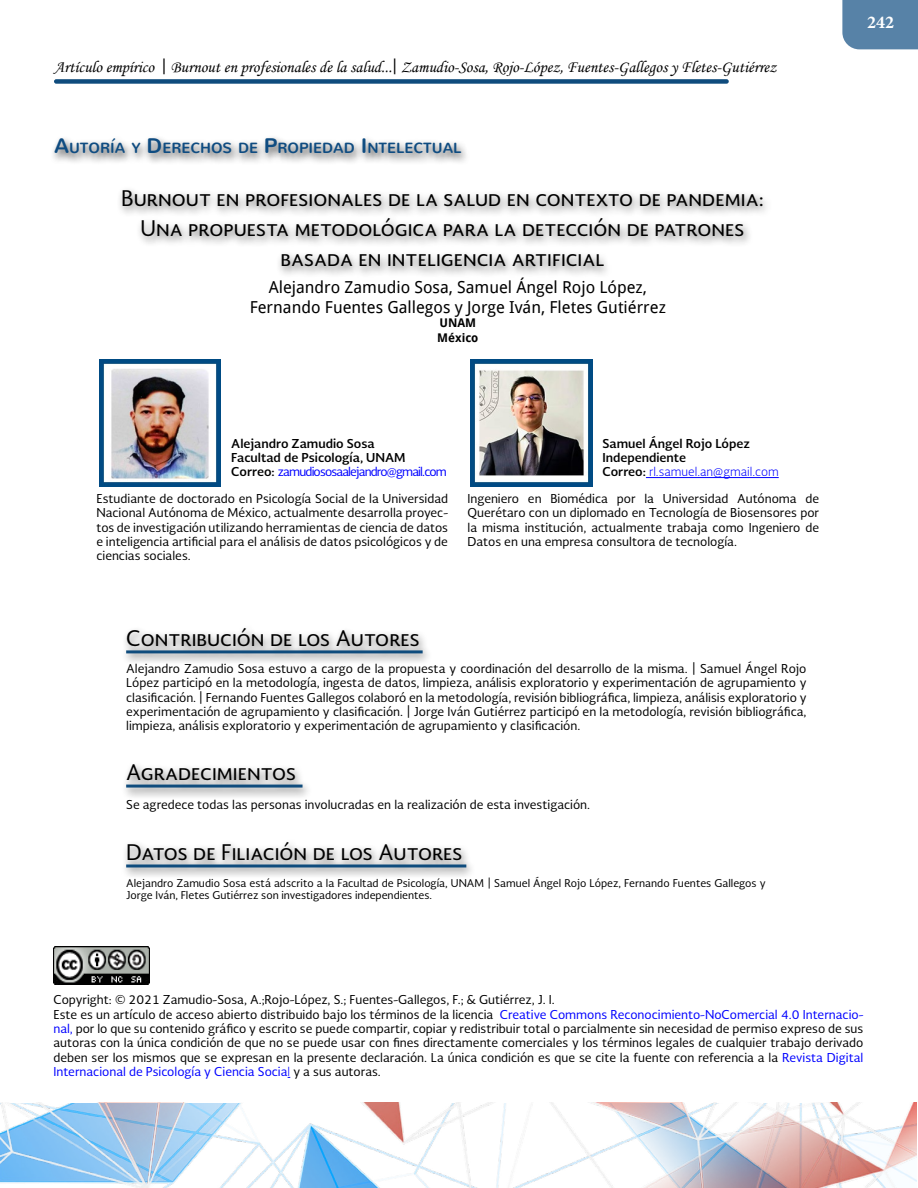
<style>
.page{position:relative;width:918px;height:1188px;background:#fff}
.page>*{position:absolute;margin:0;border:0;box-sizing:border-box;transform-origin:0 0}
.t1{font:21px/30px "Soberana Sans";color:#000;text-align:center}
.t2{font:700 18px "Minion Pro";color:#fff}
.t3{font:16.5px "Monotype Corsiva";color:#000}
.t4{font:16.5px/19.8px "Droid Sans";color:#000;text-align:center}
.t5{font:700 14.7px "Nunito";color:#0f4c81}
.t6{font:12px/14.4px "Soberana Sans";color:#000;text-align:justify}
.t7{font:700 12px/14.4px "Soberana Sans";color:#000}
.t8{font:700 12px/14.4px "Droid Sans";color:#000}
.t9{font:10.5px/12.6px "Soberana Sans";color:#000}
.s1{font-family:"Soberana Sans";font-size:15px}
.s2{font-size:21px}
.s3{font-weight:400;color:#00f}
.s4{font-weight:300;color:#00f}
.s5{color:#00f}
</style>
<div class="page">
<div style="left:117px;top:186px;width:655px;height:92px;background:#000;opacity:.6"></div>
<div style="left:49px;top:134px;width:422px;height:31px;background:#000;opacity:.75"></div>
<img style="left:53px;top:946px;width:96px;height:38px">
<div style="left:842px;top:0;width:76px;height:49px;background:#5782a7"></div>
<div style="left:54px;top:79px;width:675px;height:5px;background:#0f4c7d;border-radius:2px"></div>
<img style="left:0;top:1103px;width:917px;height:84px">
<div style="left:120px;top:625px;width:313px;height:40px;background:#000;opacity:.6"></div>
<hr style="left:126px;top:650px;width:297px;height:3px;background:#0f4c7d">
<div style="left:120px;top:761px;width:192px;height:38px;background:#000;opacity:.6"></div>
<hr style="left:126px;top:785px;width:177px;height:3px;background:#0f4c7d">
<div style="left:120px;top:839px;width:356px;height:40px;background:#000;opacity:.6"></div>
<hr style="left:126px;top:864px;width:340px;height:3px;background:#0f4c7d">
<img style="left:99px;top:359px;width:122px;height:128px">
<img style="left:471px;top:359px;width:121px;height:128px">
<hr style="left:646px;top:477px;width:133px;height:1px;background:#00f">
<h3 class="t3" style="left:54px;top:57px;width:724px">Artículo empírico <span class="s1">|</span> Burnout en profesionales de la salud...<span class="s1">|</span> Zamudio-Sosa, Rojo-López, Fuentes-Gallegos y Fletes-Gutiérrez</h3>
<p class="t5" style="left:54px;top:135px;width:280px"><span class="s2">A</span>UTORÍA Y <span class="s2">D</span>ERECHOS DE <span class="s2">P</span>ROPIEDAD</p>
<p class="t5" style="left:361px;top:135px;width:102px"><span class="s2">I</span> NTELECTUAL</p>
<h1 class="t1" style="left:121px;top:183px;width:644px">Burnout en profesionales de la salud en contexto de pandemia:<br>Una propuesta metodológica para la detección de patrones basada en inteligencia artificial</h1>
<h3 class="t4" style="left:250px;top:277px;width:418px">Alejandro Zamudio Sosa, Samuel Ángel Rojo López,<br>Fernando Fuentes Gallegos y Jorge Iván, Fletes Gutiérrez</h3>
<p class="t8" style="left:437px;top:316px;width:43px">UNAM<br>México</p>
<p class="t7" style="left:231px;top:435px;width:217px">Alejandro Zamudio Sosa<br>Facultad de Psicología, UNAM<br>Correo: <span class="s3">zamudiososaalejandro@gmail.com</span></p>
<p class="t6" style="left:96px;top:491px;width:353px">Estudiante de doctorado en Psicología Social de la Universidad Nacional Autónoma de México, actualmente desarrolla proyec&shy;tos de investigación utilizando herramientas de ciencia de datos e inteligencia artificial para el análisis de datos psicológicos y de ciencias sociales.</p>
<p class="t7" style="left:602px;top:435px;width:178px">Samuel Ángel Rojo López<br>Independiente<br>Correo: <span class="s4">rl.samuel.an@gmail.com</span></p>
<p class="t6" style="left:468px;top:491px;width:353px">Ingeniero en Biomédica por la Universidad Autónoma de Querétaro con un diplomado en Tecnología de Biosensores por la misma institución, actualmente trabaja como Ingeniero de Datos en una empresa consultora de tecnología.</p>
<h1 class="t1" style="left:126px;top:623px;width:295px">Contribución de los Autores</h1>
<p class="t6" style="left:126px;top:661px;width:682px">Alejandro Zamudio Sosa estuvo a cargo de la propuesta y coordinación del desarrollo de la misma. | Samuel Ángel Rojo López participó en la metodología, ingesta de datos, limpieza, análisis exploratorio y experimentación de agrupamiento y clasificación. | Fernando Fuentes Gallegos colaboró en la metodología, revisión bibliográfica, limpieza, análisis exploratorio y experimentación de agrupamiento y clasificación. | Jorge Iván Gutiérrez participó en la metodología, revisión bibliográfica, limpieza, análisis exploratorio y experimentación de agrupamiento y clasificación.</p>
<h1 class="t1" style="left:126px;top:757px;width:171px">Agradecimientos</h1>
<p class="t6" style="left:126px;top:797px;width:465px">Se agredece todas las personas involucradas en la realización de esta investigación.</p>
<h1 class="t1" style="left:126px;top:837px;width:338px">Datos de Filiación de los Autores</h1>
<p class="t9" style="left:126px;top:876px;width:641px">Alejandro Zamudio Sosa está adscrito a la Facultad de Psicología, UNAM | Samuel Ángel Rojo López, Fernando Fuentes Gallegos y<br>Jorge Iván, Fletes Gutiérrez son investigadores independientes.</p>
<h2 class="t2" style="left:867px;top:10px;width:28px">242</h2>
<p class="t6" style="left:53px;top:992px;width:812px;text-align:left">Copyright: © 2021 Zamudio-Sosa, A.;Rojo-López, S.; Fuentes-Gallegos, F.; &amp; Gutiérrez, J. I.<br>Este es un artículo de acceso abierto distribuido bajo los términos de la licencia <span class="s5">Creative Commons Reconocimiento-NoComercial 4.0 Internacio&shy;nal,</span> por lo que su contenido gráfico y escrito se puede compartir, copiar y redistribuir total o parcialmente sin necesidad de permiso expreso de sus autoras con la única condición de que no se puede usar con fines directamente comerciales y los términos legales de cualquier trabajo derivado deben ser los mismos que se expresan en la presente declaración. La única condición es que se cite la fuente con referencia a la <span class="s5">Revista Digital Internacional de Psicología y Ciencia Socia</span><span class="s4">l</span> y a sus autoras.</p>
</div>
